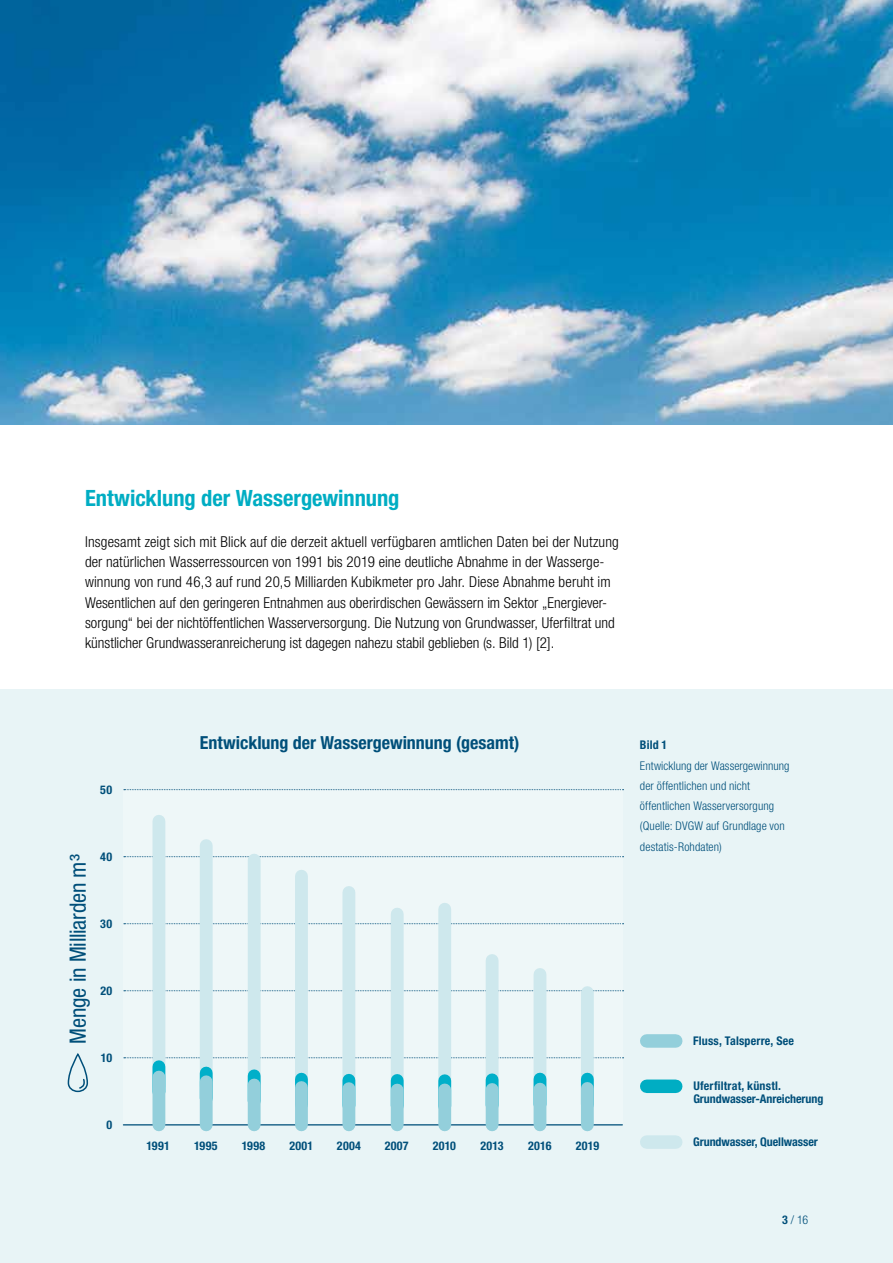
<style>
.page{position:relative;width:893px;height:1263px;background:#fff}
.page>*{position:absolute;margin:0;border:0;box-sizing:border-box;transform-origin:0 0}
.t1{font:700 condensed 22.5px "Helvetica Neue LT Pro";letter-spacing:-.005em;color:#00adc3}
.t2{font:condensed 22.5px "Helvetica Neue LT Pro";letter-spacing:-.01em;color:#004f7a}
.t3{font:700 condensed 18px "Helvetica Neue LT Pro";color:#004f7a}
.t4{font:300 condensed 15px/20.2px "Helvetica Neue LT Pro";letter-spacing:.005em;color:#000}
.t5{font:700 condensed 12px/13.2px "Helvetica Neue LT Pro";letter-spacing:.01em;color:#004f7a}
.t6{font:300 condensed 12px/20.2px "Helvetica Neue LT Pro";letter-spacing:.005em;color:#004f7a}
.s1{font-weight:700}
</style>
<div class="page">
<img style="left:0;top:0;width:893px;height:425px">
<div style="left:0;top:688px;width:893px;height:575px;background:#e8f4f6"></div>
<div style="left:123px;top:789px;width:500px;height:335px;background:#eef7f8"></div>
<svg style="left:124px;top:1057px;width:500px;height:1px"></svg>
<svg style="left:124px;top:990px;width:500px;height:1px"></svg>
<svg style="left:124px;top:923px;width:500px;height:1px"></svg>
<svg style="left:124px;top:856px;width:500px;height:1px"></svg>
<svg style="left:124px;top:789px;width:500px;height:1px"></svg>
<hr style="left:123px;top:1124px;width:499px;height:1px;background:#004f7a">
<div style="left:68px;top:1053px;width:20px;height:39px;border:2px solid #004f7a;border-radius:9px"></div>
<svg style="left:79px;top:1078px;width:7px;height:11px"></svg>
<div style="left:152px;top:821px;width:13px;height:265px;background:#cee8ed"></div>
<div style="left:200px;top:846px;width:13px;height:240px;background:#cee8ed"></div>
<div style="left:248px;top:860px;width:13px;height:226px;background:#cee8ed"></div>
<div style="left:295px;top:876px;width:13px;height:210px;background:#cee8ed"></div>
<div style="left:342px;top:892px;width:13px;height:194px;background:#cee8ed"></div>
<div style="left:391px;top:914px;width:13px;height:172px;background:#cee8ed"></div>
<div style="left:438px;top:909px;width:13px;height:177px;background:#cee8ed"></div>
<div style="left:486px;top:960px;width:12px;height:126px;background:#cee8ed"></div>
<div style="left:534px;top:974px;width:12px;height:112px;background:#cee8ed"></div>
<div style="left:581px;top:992px;width:13px;height:94px;background:#cee8ed"></div>
<svg style="left:152px;top:1067px;width:13px;height:10px"></svg>
<svg style="left:200px;top:1073px;width:13px;height:9px"></svg>
<svg style="left:248px;top:1076px;width:13px;height:9px"></svg>
<svg style="left:295px;top:1079px;width:13px;height:8px"></svg>
<svg style="left:342px;top:1080px;width:13px;height:9px"></svg>
<svg style="left:391px;top:1080px;width:13px;height:10px"></svg>
<svg style="left:438px;top:1081px;width:13px;height:9px"></svg>
<svg style="left:486px;top:1080px;width:12px;height:9px"></svg>
<svg style="left:534px;top:1079px;width:12px;height:10px"></svg>
<svg style="left:581px;top:1079px;width:13px;height:9px"></svg>
<div style="left:200px;top:1082px;width:13px;height:43px;background:#93cfdb"></div>
<div style="left:248px;top:1085px;width:13px;height:40px;background:#93cfdb"></div>
<div style="left:295px;top:1087px;width:13px;height:38px;background:#93cfdb"></div>
<div style="left:342px;top:1089px;width:13px;height:36px;background:#93cfdb"></div>
<div style="left:391px;top:1090px;width:13px;height:35px;background:#93cfdb"></div>
<div style="left:438px;top:1090px;width:13px;height:35px;background:#93cfdb"></div>
<div style="left:486px;top:1089px;width:12px;height:36px;background:#93cfdb"></div>
<div style="left:534px;top:1089px;width:12px;height:36px;background:#93cfdb"></div>
<div style="left:581px;top:1088px;width:13px;height:37px;background:#93cfdb"></div>
<div style="left:152px;top:1077px;width:13px;height:48px;background:#93cfdb"></div>
<div style="left:647px;top:1034px;width:29px;height:14px;background:#93cfdb"></div>
<div style="left:647px;top:1079px;width:29px;height:14px;background:#00adc3"></div>
<div style="left:647px;top:1135px;width:29px;height:14px;background:#cee8ed"></div>
<h1 class="t1" style="left:85px;top:485px;width:316px">Entwicklung der Wassergewinnung</h1>
<p class="t4" style="left:85px;top:531px;width:535px">Insgesamt zeigt sich mit Blick auf die derzeit aktuell verfügbaren amtlichen Daten bei der Nutzung der natürlichen Wasserressourcen von 1991 bis 2019 eine deutliche Abnahme in der Wasserge&shy;winnung von rund 46,3 auf rund 20,5 Milliarden Kubikmeter pro Jahr. Diese Abnahme beruht im Wesentlichen auf den geringeren Entnahmen aus oberirdischen Gewässern im Sektor „Energiever&shy;sorgung“ bei der nichtöffentlichen Wasserversorgung. Die Nutzung von Grundwasser, Uferfiltrat und künstlicher Grundwasseranreicherung ist dagegen nahezu stabil geblieben (s. Bild 1) [2].</p>
<p class="t5" style="left:100px;top:783px;width:13px">50</p>
<h1 class="t2" style="left:65px;top:1044px;width:191px;rotate:-90deg">Menge in Milliarden m³</h1>
<p class="t5" style="left:100px;top:850px;width:13px">40</p>
<p class="t5" style="left:100px;top:917px;width:13px">30</p>
<p class="t5" style="left:100px;top:984px;width:13px">20</p>
<p class="t5" style="left:101px;top:1051px;width:13px">10</p>
<p class="t5" style="left:106px;top:1118px;width:7px">0</p>
<p class="t3" style="left:200px;top:732px;width:321px">Entwicklung der Wassergewinnung (gesamt)</p>
<p class="t5" style="left:640px;top:738px;width:29px">Bild 1</p>
<p class="t6" style="left:640px;top:755px;width:151px">Entwicklung der Wassergewinnung der öffentlichen und nicht öffentlichen Wasserversorgung (Quelle: DVGW auf Grundlage von destatis-Rohdaten)</p>
<p class="t5" style="left:693px;top:1034px;width:103px">Fluss, Talsperre, See</p>
<p class="t5" style="left:147px;top:1139px;width:25px">1991</p>
<p class="t5" style="left:194px;top:1139px;width:25px">1995</p>
<p class="t5" style="left:242px;top:1139px;width:25px">1998</p>
<p class="t5" style="left:289px;top:1139px;width:25px">2001</p>
<p class="t5" style="left:337px;top:1139px;width:26px">2004</p>
<p class="t5" style="left:385px;top:1139px;width:25px">2007</p>
<p class="t5" style="left:433px;top:1139px;width:25px">2010</p>
<p class="t5" style="left:481px;top:1139px;width:25px">2013</p>
<p class="t5" style="left:528px;top:1139px;width:25px">2016</p>
<p class="t5" style="left:576px;top:1139px;width:25px">2019</p>
<p class="t5" style="left:693px;top:1079px;width:132px">Uferfiltrat, künstl.<br>Grundwasser-Anreicherung</p>
<p class="t5" style="left:693px;top:1135px;width:126px">Grundwasser, Quellwasser</p>
<p class="t6" style="left:782px;top:1209px;width:28px"><span class="s1">3</span> / 16</p>
</div>
